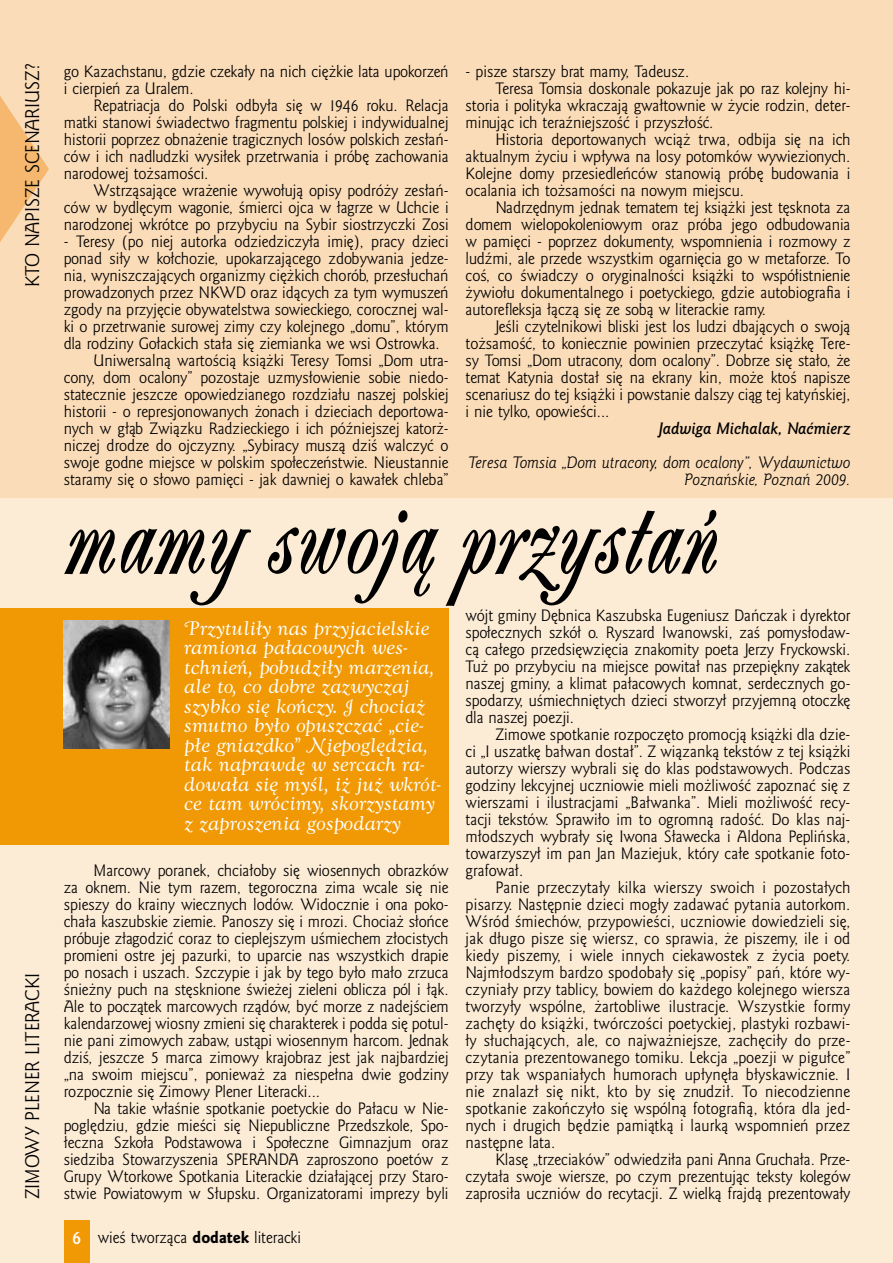
<style>
.page{position:relative;width:893px;height:1263px;background:#fcebd5}
.page>*{position:absolute;margin:0;border:0;box-sizing:border-box;transform-origin:0 0}
.t1{font:700 124.8px "Ailanthus EFN";letter-spacing:.03em;color:#000;scale:.77 1}
.t2{font:18px/19.5px "Goldy Swash EFN";color:#fff}
.t3{font:18px "Goldy EFN";color:#000}
.t4{font:15px/17px "Goldy EFN";color:#000}
.t5{font:italic 15px/17px "Goldy EFN";color:#000;text-align:right}
.t6{font:15px "Goldy EFN";letter-spacing:-.035em;color:#000}
.t7{font:italic 700 15px "Goldy EFN";color:#000}
.s1{font-weight:700;font-size:16.5px;color:#fff}
.s2{font-family:"Goldy EFN Heavy"}
</style>
<div class="page">
<div style="left:0;top:0;width:893px;height:497px;background:#fbdcb8"></div>
<svg style="left:0;top:96px;width:49px;height:146px"></svg>
<div style="left:0;top:608px;width:449px;height:237px;background:#f19904"></div>
<img style="left:64px;top:621px;width:106px;height:127px">
<div style="left:64px;top:1220px;width:25px;height:43px;background:#f19904"></div>
<p class="t3" style="left:22px;top:287px;width:225px;rotate:-90deg">kto napisze sc enariusz?</p>
<p class="t3" style="left:22px;top:1199px;width:228px;rotate:-90deg">zim owy plener literacki</p>
<p class="t4" style="left:64px;top:63px;width:386px">go Kazachstanu, gdzie czekały na nich ciężkie lata upokorzeń i cierpień za Uralem.<br>R</p>
<p class="t4" style="left:466px;top:63px;width:225px">- pisze starszy brat mamy, Tadeusz.</p>
<p class="t6" style="left:495px;top:79px;width:357px">Teresa Tomsia doskonale pokazuje jak po raz kolejny hi-</p>
<p class="t4" style="left:466px;top:97px;width:386px">storia i polityka wkraczają gwałtownie w życie rodzin, deter-</p>
<p class="t4" style="left:466px;top:114px;width:249px">minując ich teraźniejszość i przyszłość.</p>
<p class="t4" style="left:495px;top:131px;width:357px">Historia deportowanych wciąż trwa, odbija się na ich</p>
<p class="t4" style="left:466px;top:148px;width:386px">aktualnym życiu i wpływa na losy potomków wywiezionych.</p>
<p class="t4" style="left:466px;top:165px;width:386px">Kolejne domy przesiedleńców stanowią próbę budowania i</p>
<p class="t4" style="left:466px;top:182px;width:280px">ocalania ich tożsamości na nowym miejscu.</p>
<p class="t4" style="left:466px;top:199px;width:22px">N</p>
<p class="t4" style="left:64px;top:97px;width:387px;text-indent:39px">epatriacja do Polski odbyła się w 1946 roku. Relacja matki stanowi świadectwo fragmentu polskiej i indywidualnej historii poprzez obnażenie tragicznych losów polskich zesłań&shy;ców i ich nadludzki wysiłek przetrwania i próbę zachowania narodowej tożsamości.<br>W</p>
<p class="t4" style="left:64px;top:182px;width:386px;text-align:justify;text-indent:46px">strząsające wrażenie wywołują opisy podróży zesłań&shy;ców w bydlęcym wagonie, śmierci ojca w łagrze w Uchcie i narodzonej wkrótce po przybyciu na Sybir siostrzyczki Zosi</p>
<p class="t4" style="left:64px;top:233px;width:386px">- Teresy (po niej autorka odziedziczyła imię), pracy dzieci</p>
<p class="t4" style="left:64px;top:250px;width:386px">ponad siły w kołchozie, upokarzającego zdobywania jedze-</p>
<p class="t4" style="left:64px;top:267px;width:386px">nia, wyniszczających organizmy ciężkich chorób, przesłuchań</p>
<p class="t4" style="left:64px;top:284px;width:386px">prowadzonych przez N KWD oraz idących za tym wymuszeń</p>
<p class="t4" style="left:64px;top:301px;width:386px">zgody na przyjęcie obywatelstwa sowieckiego, corocznej wal-</p>
<p class="t4" style="left:64px;top:318px;width:386px">ki o przetrwanie surowej zimy czy kolejnego „domu”, którym</p>
<p class="t4" style="left:64px;top:335px;width:377px">dla rodziny Gołackich stała się ziemianka we wsi Ostrowka.</p>
<p class="t4" style="left:94px;top:352px;width:357px">Uniwersalną wartością książki Teresy Tomsi „Dom utra-</p>
<p class="t4" style="left:64px;top:369px;width:386px">cony, dom ocalony” pozostaje uzmysłowienie sobie niedo-</p>
<p class="t4" style="left:64px;top:386px;width:387px">statecznie jeszcze opowiedzianego rozdziału naszej polskiej</p>
<p class="t4" style="left:64px;top:403px;width:386px">historii - o represjonowanych żonach i dzieciach deportowa-</p>
<p class="t4" style="left:64px;top:420px;width:386px">nych w głąb Związku Radzieckiego i ich późniejszej katorż-</p>
<p class="t4" style="left:64px;top:437px;width:386px">niczej drodze do ojczyzny. „Sybiracy muszą dziś walczyć o</p>
<p class="t4" style="left:64px;top:454px;width:386px">swoje godne miejsce w polskim społeczeństwie. N ieustannie</p>
<p class="t4" style="left:64px;top:471px;width:386px">staramy się o słowo pamięci - jak dawniej o kawałek chleba”</p>
<p class="t4" style="left:466px;top:199px;width:386px;text-indent:41px">adrzędnym jednak tematem tej książki jest tęsknota za domem wielopokoleniowym oraz próba jego odbudowania w pamięci - poprzez dokumenty, wspomnienia i rozmowy z ludźmi, ale przede wszystkim ogarnięcia go w metaforze. To coś, co świadczy o oryginalności książki to współistnienie żywiołu dokumentalnego i poetyckiego, gdzie autobiografia i autorefleksja łączą się ze sobą w literackie ramy.<br>Jeśli czytelnikowi bliski jest los ludzi dbających o swoją tożsamość, to koniecznie powinien przeczytać książkę Tere&shy;sy Tomsi „Dom utracony, dom ocalony”. Dobrze się stało, że temat Katynia dostał się na ekrany kin, może ktoś napisze scenariusz do tej książki i powstanie dalszy ciąg tej katyńskiej, i nie tylko, opowieści...</p>
<p class="t7" style="left:659px;top:419px;width:193px">Jadwiga Michalak, Naćmierz</p>
<p class="t5" style="left:468px;top:454px;width:384px">Teresa Tomsia „Dom utracony, dom ocalony”, Wydawnictwo<br>Poznańskie, Poznań 2009.</p>
<h1 class="t1" style="left:64px;top:462px;width:846px">mamy swoją przystań</h1>
<p class="t2" style="left:184px;top:619px;width:258px">Przytuliły nas przyjacielskie ramiona pałacowych wes&shy;tchnień, pobudziły marzenia, ale to, co dobre zazwyczaj szybko się kończy. I chociaż smutno było opuszczać „cie&shy;płe gniazdko” Niepoględzia, tak naprawdę w sercach ra&shy;dowała się myśl, iż już wkrót&shy;ce tam wrócimy, skorzystamy z zaproszenia gospodarzy</p>
<p class="t4" style="left:466px;top:607px;width:386px">wójt gminy Dębnica Kaszubska Eugeniusz Dańczak i dyrektor społecznych szkół o. Ryszard I wanowski, zaś pomysłodaw&shy;cą całego przedsięwzięcia znakomity poeta Jerzy Fryckowski.<br>Tuż po przybyciu na miejsce powitał nas przepiękny zakątek naszej gminy, a klimat pałacowych komnat, serdecznych go&shy;spodarzy, uśmiechniętych dzieci stworzył przyjemną otoczkę dla naszej poezji.<br>Z</p>
<p class="t4" style="left:466px;top:726px;width:386px;text-align:justify;text-indent:38px">imowe spotkanie rozpoczęto promocją książki dla dzie&shy;ci „I uszatkę bałwan dostał”. Z wiązanką tekstów z tej książki autorzy wierszy wybrali się do klas podstawowych. Podczas godziny lekcyjnej uczniowie mieli możliwość zapoznać się z wierszami i ilustracjami „Bałwanka”. Mieli możliwość recy&shy;tacji tekstów. Sprawiło im to ogromną radość. Do klas naj&shy;młodszych wybrały się Iwona Sławecka i Aldona Peplińska, towarzyszył im pan Jan Maziejuk, który całe spotkanie foto&shy;grafował.</p>
<p class="t4" style="left:466px;top:880px;width:386px;text-indent:30px">Panie przeczytały kilka wierszy swoich i pozostałych pisarzy. Następnie dzieci mogły zadawać pytania autorkom.<br>Wśród śmiechów, przypowieści, uczniowie dowiedzieli się, jak długo pisze się wiersz, co sprawia, że piszemy, ile i od kiedy piszemy, i wiele innych ciekawostek z życia poety.<br>Najmłodszym bardzo spodobały się „popisy” pań, które wy&shy;czyniały przy tablicy, bowiem do każdego kolejnego wiersza tworzyły wspólne, żartobliwe ilustracje. Wszystkie formy zachęty do książki, twórczości poetyckiej, plastyki rozbawi&shy;ły słuchających, ale, co najważniejsze, zachęciły do prze&shy;czytania prezentowanego tomiku. Lekcja „poezji w pigułce” przy tak wspaniałych humorach upłynęła błyskawicznie. I nie znalazł się nikt, kto by się znudził. To niecodzienne spotkanie zakończyło się wspólną fotografią, która dla jed&shy;nych i drugich będzie pamiątką i laurką wspomnień przez następne lata.</p>
<p class="t4" style="left:466px;top:1152px;width:386px;text-align:justify;text-indent:30px">Klasę „trzeciaków” odwiedziła pani Anna Gruchała. Prze&shy;czytała swoje wiersze, po czym prezentując teksty kolegów zaprosiła uczniów do recytacji. Z wielką frajdą prezentowały</p>
<p class="t4" style="left:64px;top:862px;width:387px;text-indent:30px">Marcowy poranek, chciałoby się wiosennych obrazków za oknem. N ie tym razem, tegoroczna zima wcale się nie spieszy do krainy wiecznych lodów. Widocznie i ona poko&shy;chała kaszubskie ziemie. Panoszy się i mrozi. Chociaż słońce próbuje złagodzić coraz to cieplejszym uśmiechem złocistych promieni ostre jej pazurki, to uparcie nas wszystkich drapie po nosach i uszach. Szczypie i jak by tego było mało zrzuca śnieżny puch na stęsknione świeżej zieleni oblicza pól i łąk.<br>Ale to początek marcowych rządów, być morze z nadejściem kalendarzowej wiosny zmieni się charakterek i podda się potul&shy;nie pani zimowych zabaw, ustąpi wiosennym harcom. Jednak dziś, jeszcze 5 marca zimowy krajobraz jest jak najbardziej „na swoim miejscu”, ponieważ za niespełna dwie godziny rozpocznie się Zimowy Plener Literacki...<br>N</p>
<p class="t4" style="left:64px;top:1101px;width:386px;text-align:justify;text-indent:41px">a takie właśnie spotkanie poetyckie do Pałacu w N ie&shy;poględziu, gdzie mieści się N iepubliczne Przedszkole, Spo&shy;łeczna Szkoła Podstawowa i Społeczne Gimnazjum oraz siedziba Stowarzyszenia SPERAN</p>
<p class="t4" style="left:64px;top:1152px;width:386px;text-align:justify;text-indent:215px">DA zaproszono poetów z Grupy Wtorkowe Spotkania Literackie działającej przy Staro&shy;stwie Powiatowym w Słupsku. Organizatorami imprezy byli</p>
<p class="t4" style="left:72px;top:1230px;width:231px"><span class="s1">6</span> wieś tworząca <span class="s2">dodatek</span> literacki</p>
</div>
